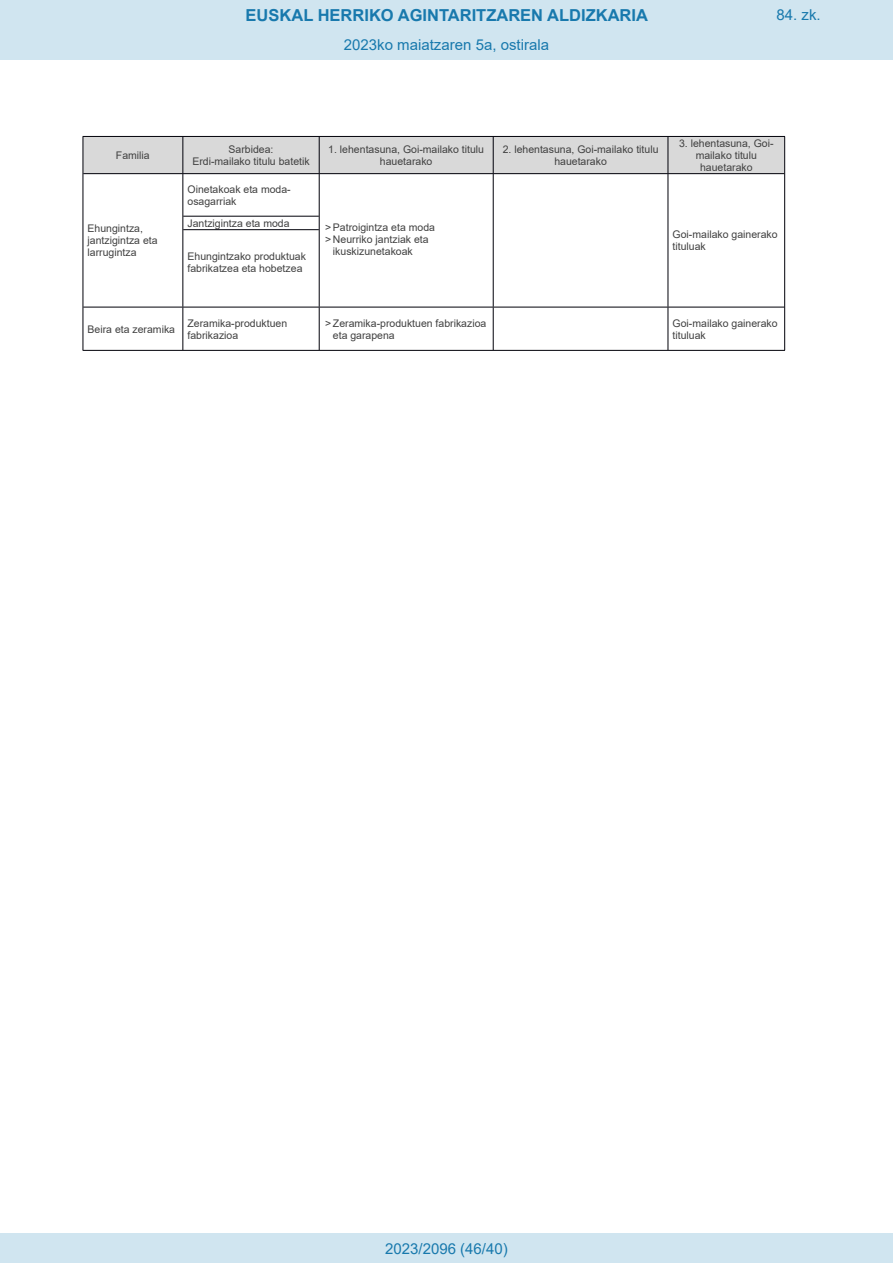
<style>
.page{position:relative;width:893px;height:1263px;background:#fff}
.page>*{position:absolute;margin:0;border:0;box-sizing:border-box;transform-origin:0 0}
.t1{font:700 16.5px "Arial";color:#1879ad}
.Paginacion_Centro{font:15px "Arial";color:#1879ad}
.t2{font:10.5px/12px "Arial";color:#404040}
</style>
<div class="page">
<div style="left:83px;top:137px;width:99px;height:36px;background:#d9d9d9"></div>
<div style="left:183px;top:137px;width:136px;height:36px;background:#d9d9d9"></div>
<div style="left:320px;top:137px;width:173px;height:36px;background:#d9d9d9"></div>
<div style="left:494px;top:137px;width:174px;height:36px;background:#d9d9d9"></div>
<div style="left:668px;top:137px;width:116px;height:36px;background:#d9d9d9"></div>
<hr style="left:83px;top:137px;width:1px;height:213px;background:#000009">
<hr style="left:182px;top:137px;width:1px;height:36px;background:#000009">
<hr style="left:182px;top:174px;width:1px;height:133px;background:#000009">
<hr style="left:182px;top:307px;width:1px;height:43px;background:#000009">
<hr style="left:319px;top:137px;width:1px;height:36px;background:#000009">
<hr style="left:319px;top:174px;width:1px;height:133px;background:#000009">
<hr style="left:319px;top:307px;width:1px;height:43px;background:#000009">
<hr style="left:493px;top:137px;width:1px;height:36px;background:#000009">
<hr style="left:493px;top:174px;width:1px;height:133px;background:#000009">
<hr style="left:493px;top:307px;width:1px;height:43px;background:#000009">
<hr style="left:668px;top:137px;width:1px;height:36px;background:#000009">
<hr style="left:668px;top:174px;width:1px;height:133px;background:#000009">
<hr style="left:668px;top:307px;width:1px;height:43px;background:#000009">
<hr style="left:784px;top:137px;width:1px;height:213px;background:#000009">
<hr style="left:83px;top:136px;width:702px;height:1px;background:#000009">
<hr style="left:83px;top:173px;width:701px;height:1px;background:#000009">
<hr style="left:183px;top:216px;width:136px;height:1px;background:#000009">
<hr style="left:183px;top:229px;width:136px;height:1px;background:#000009">
<hr style="left:83px;top:307px;width:701px;height:1px;background:#000009">
<hr style="left:83px;top:350px;width:702px;height:1px;background:#000009">
<div style="left:0;top:0;width:893px;height:60px;background:#d0e5f0"></div>
<div style="left:0;top:1233px;width:893px;height:30px;background:#d0e5f0"></div>
<h1 class="t1" style="left:246px;top:3px;width:404px">EUSKAL HERRIKO AGINTARITZAREN ALDIZKARIA</h1>
<h2 class="Paginacion_Centro" style="left:776px;top:5px;width:46px">84. zk.</h2>
<h2 class="Paginacion_Centro" style="left:344px;top:35px;width:207px">2023ko maiatzaren 5a, ostirala</h2>
<p class="t2" style="left:116px;top:149px;width:35px">Familia</p>
<p class="t2" style="left:192px;top:143px;width:119px;text-align:center">Sarbidea:<br>Erdi-mailako titulu batetik</p>
<p class="t2" style="left:328px;top:143px;width:157px;text-align:center">1. lehentasuna, Goi-mailako titulu hauetarako</p>
<p class="t2" style="left:503px;top:143px;width:157px;text-align:center">2. lehentasuna, Goi-mailako titulu hauetarako</p>
<p class="t2" style="left:679px;top:137px;width:96px;text-align:center">3. lehentasuna, Goi&shy;mailako titulu hauetarako</p>
<p class="t2" style="left:187px;top:183px;width:105px">Oinetakoak eta moda&shy;osagarriak</p>
<p class="t2" style="left:187px;top:217px;width:104px">Jantzigintza eta moda</p>
<p class="t2" style="left:325px;top:222px;width:111px">&gt; Patroigintza eta moda</p>
<p class="t2" style="left:325px;top:234px;width:105px">&gt; Neurriko jantziak eta</p>
<p class="t2" style="left:333px;top:246px;width:81px">ikuskizunetakoak</p>
<p class="t2" style="left:88px;top:222px;width:72px">Ehungintza, jantzigintza eta larrugintza</p>
<p class="t2" style="left:673px;top:228px;width:107px">Goi-mailako gainerako tituluak</p>
<p class="t2" style="left:187px;top:250px;width:120px">Ehungintzako produktuak fabrikatzea eta hobetzea</p>
<p class="t2" style="left:88px;top:323px;width:89px">Beira eta zeramika</p>
<p class="t2" style="left:187px;top:317px;width:101px">Zeramika-produktuen fabrikazioa</p>
<p class="t2" style="left:333px;top:317px;width:155px;text-indent:-8px">&gt; Zeramika-produktuen fabrikazioa eta garapena</p>
<p class="t2" style="left:673px;top:317px;width:107px">Goi-mailako gainerako tituluak</p>
<p class="Paginacion_Centro" style="left:385px;top:1238px;width:124px">2023/2096 (46/40)</p>
</div>
